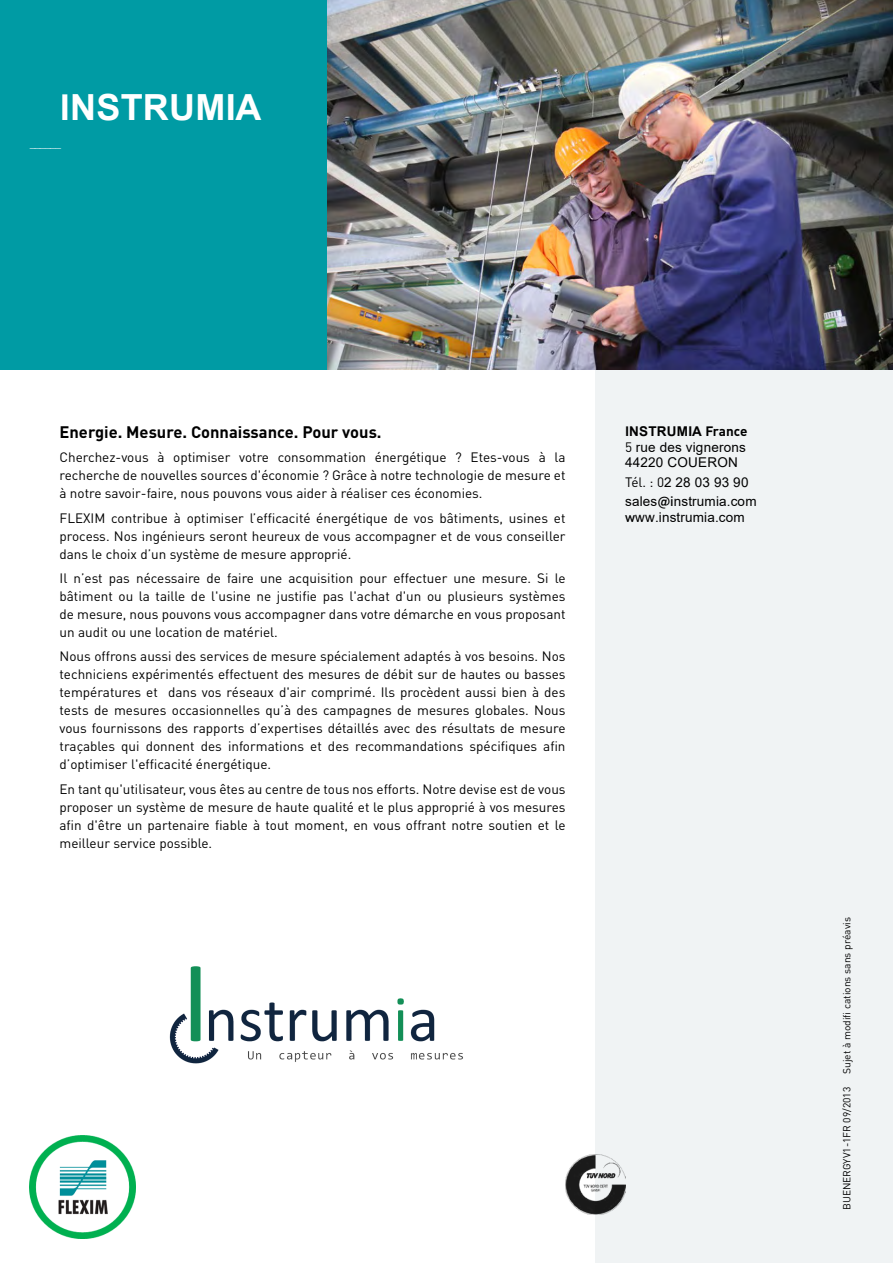
<style>
.page{position:relative;width:893px;height:1263px;background:#fff}
.page>*{position:absolute;margin:0;border:0;box-sizing:border-box;transform-origin:0 0}
.t1{font:700 36px "Arial";letter-spacing:-.01em;color:#fff}
.t2{font:700 16.5px "DIN Pro";color:#000}
.t3{font:13.5px/18px "DIN Pro";color:#000;text-align:justify}
.t4{font:13.5px/19.6px "Arial";color:#000}
.t5{font:700 13.5px "Arial";color:#000}
.t6{font:10.5px "DIN Pro";color:#fff}
.t7{font:10.2px "DIN Pro";letter-spacing:.005em;color:#000}
.s1{font-family:"DIN Pro"}
.s2{font-family:"DIN Pro";font-weight:500}
</style>
<div class="page">
<div style="left:595px;top:185px;width:298px;height:1078px;background:#f0f3f4"></div>
<img style="left:566px;top:1154px;width:59px;height:60px">
<div style="left:0;top:0;width:327px;height:370px;background:#009ba4"></div>
<img style="left:327px;top:0;width:566px;height:370px">
<hr style="left:0;top:370px;width:1px;height:893px;background:#dae2e7">
<img style="left:30px;top:1135px;width:106px;height:103px">
<img style="left:169px;top:966px;width:294px;height:98px">
<h1 class="t1" style="left:60px;top:87px;width:204px"><span class="s1">I</span>NSTRUMIA</h1>
<p class="t6" style="left:30px;top:136px;width:33px">______</p>
<p class="t2" style="left:60px;top:421px;width:324px">Energie. Mesure. Connaissance. Pour vous.</p>
<p class="t3" style="left:60px;top:448px;width:507px">Cherchez-vous à optimiser votre consommation énergétique ? Etes-vous à la recherche de nouvelles sources d'économie ? Grâce à notre technologie de mesure et à notre savoir-faire, nous pouvons vous aider à réaliser ces économies.</p>
<p class="t3" style="left:60px;top:508px;width:508px">FLEXIM contribue à optimiser l’efficacité énergétique de vos bâtiments, usines et process. Nos ingénieurs seront heureux de vous accompagner et de vous conseiller dans le choix d’un système de mesure approprié.</p>
<p class="t3" style="left:60px;top:568px;width:508px">Il n’est pas nécessaire de faire une acquisition pour effectuer une mesure. Si le bâtiment ou la taille de l'usine ne justifie pas l'achat d'un ou plusieurs systèmes de mesure, nous pouvons vous accompagner dans votre démarche en vous proposant un audit ou une location de matériel.</p>
<p class="t3" style="left:60px;top:647px;width:508px">Nous offrons aussi des services de mesure spécialement adaptés à vos besoins. Nos techniciens expérimentés effectuent des mesures de débit sur de hautes ou basses températures et dans vos réseaux d'air comprimé. Ils procèdent aussi bien à des tests de mesures occasionnelles qu’à des campagnes de mesures globales. Nous vous fournissons des rapports d’expertises détaillés avec des résultats de mesure traçables qui donnent des informations et des recommandations spécifiques afin d’optimiser l'efficacité énergétique.</p>
<p class="t3" style="left:60px;top:779px;width:508px">En tant qu'utilisateur, vous êtes au centre de tous nos efforts. Notre devise est de vous proposer un système de mesure de haute qualité et le plus approprié à vos mesures afin d'être un partenaire fiable à tout moment, en vous offrant notre soutien et le meilleur service possible.</p>
<p class="t5" style="left:625px;top:423px;width:124px"><span class="s1">I</span>NSTRUMIA <span class="s1">France</span></p>
<p class="t4" style="left:625px;top:452px;width:115px">44220 COUERON</p>
<p class="t4" style="left:625px;top:437px;width:122px"><span class="s1">5</span> rue des vignerons</p>
<p class="t4" style="left:625px;top:472px;width:133px"><span class="s1">Tél. : 0</span>2 28 03 93 90 sales<span class="s2">@i</span>nstrumia.com</p>
<p class="t4" style="left:625px;top:508px;width:121px"><span class="s2">w</span>ww.instrumia.com</p>
<p class="t7" style="left:840px;top:1210px;width:295px;rotate:-90deg">BUENERGYV1-1FR 09/2013 Sujet à modifi cations sans préavis</p>
</div>
